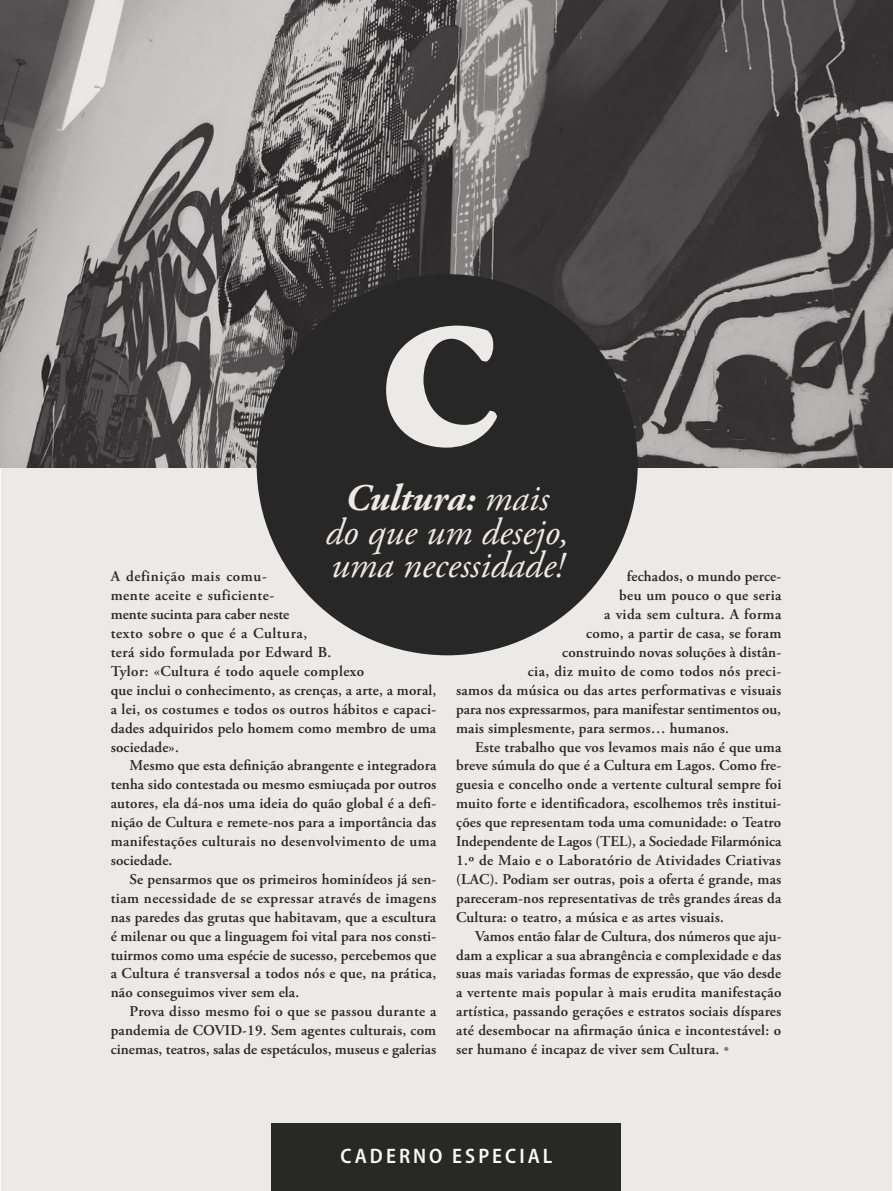
<style>
.page{position:relative;width:893px;height:1191px;background:#fff}
.page>*{position:absolute;margin:0;border:0;box-sizing:border-box;transform-origin:0 0}
.t1{font:700 285px "Adobe Garamond Pro";color:#ebeae6}
.t2{font:italic 37.5px/33.2px "Adobe Garamond Pro";color:#ebeae6;text-align:center}
.t3{font:600 semi-condensed 21px "Myriad Pro";letter-spacing:.145em;color:#f9f9f8}
.t4{font:600 15px/18.9px "Adobe Garamond Pro";letter-spacing:.01em;color:#282827;text-align:justify}
.t5{font:600 15px "Adobe Garamond Pro";letter-spacing:.03em;color:#282827}
.s1{font-weight:700}
.s2{font-weight:400;color:#7c8775}
</style>
<div class="page">
<div style="left:1px;top:0;width:891px;height:1191px;background:#ebeae6"></div>
<img style="left:1px;top:0;width:892px;height:468px">
<div style="left:272px;top:1123px;width:349px;height:68px;background:#282827"></div>
<div style="left:257px;top:274px;width:381px;height:381px;background:#282727;border-radius:50%"></div>
<h1 class="t1" style="left:377px;top:187px;width:120px">c</h1>
<h2 class="t2" style="left:325px;top:483px;width:245px"><span class="s1">Cultura:</span> mais do que um desejo, uma necessidade!</h2>
<p class="t4" style="left:111px;top:567px;width:327px;text-align:left">A definição mais comu-<br>mente aceite e suficiente-<br>mente sucinta para caber neste<br>texto sobre o que é a Cultura,<br>terá sido formulada por Edward B.<br>Tylor: «Cultura é todo aquele complexo<br>que inclui o conhecimento, as crenças, a arte, a moral, a lei, os costumes e todos os outros hábitos e capaci&shy;dades adquiridos pelo homem como membro de uma sociedade».</p>
<p class="t4" style="left:111px;top:756px;width:327px;text-indent:19px">Mesmo que esta definição abrangente e integradora tenha sido contestada ou mesmo esmiuçada por outros autores, ela dá-nos uma ideia do quão global é a defi&shy;nição de Cultura e remete-nos para a importância das manifestações culturais no desenvolvimento de uma sociedade.</p>
<p class="t4" style="left:111px;top:870px;width:327px;text-indent:19px">Se pensarmos que os primeiros hominídeos já sen&shy;tiam necessidade de se expressar através de imagens nas paredes das grutas que habitavam, que a escultura é milenar ou que a linguagem foi vital para nos consti&shy;tuirmos como uma espécie de sucesso, percebemos que a Cultura é transversal a todos nós e que, na prática, não conseguimos viver sem ela.</p>
<p class="t4" style="left:111px;top:1002px;width:327px;text-indent:19px">Prova disso mesmo foi o que se passou durante a pandemia de COVID-19. Sem agentes culturais, com cinemas, teatros, salas de espetáculos, museus e galerias</p>
<p class="t4" style="left:627px;top:567px;width:156px">fechados, o mundo perce-</p>
<p class="t4" style="left:619px;top:586px;width:164px">beu um pouco o que seria</p>
<p class="t5" style="left:604px;top:606px;width:179px">a vida sem cultura. A forma</p>
<p class="t4" style="left:586px;top:624px;width:196px">como, a partir de casa, se foram</p>
<p class="t4" style="left:562px;top:643px;width:220px">construindo novas soluções à distân-</p>
<p class="t5" style="left:528px;top:662px;width:255px">cia, diz muito de como todos nós preci-</p>
<p class="t4" style="left:456px;top:681px;width:327px">samos da música ou das artes performativas e visuais</p>
<p class="t4" style="left:456px;top:699px;width:326px">para nos expressarmos, para manifestar sentimentos ou,</p>
<p class="t4" style="left:456px;top:718px;width:274px">mais simplesmente, para sermos… humanos.</p>
<p class="t4" style="left:475px;top:737px;width:308px">Este trabalho que vos levamos mais não é que uma</p>
<p class="t4" style="left:456px;top:756px;width:327px">breve súmula do que é a Cultura em Lagos. Como fre-</p>
<p class="t4" style="left:456px;top:775px;width:327px">guesia e concelho onde a vertente cultural sempre foi</p>
<p class="t4" style="left:456px;top:794px;width:327px">muito forte e identificadora, escolhemos três institui-</p>
<p class="t4" style="left:456px;top:813px;width:327px">ções que representam toda uma comunidade: o Teatro</p>
<p class="t4" style="left:456px;top:832px;width:327px">Independente de Lagos (TEL), a Sociedade Filarmónica</p>
<p class="t4" style="left:456px;top:851px;width:326px">1.º de Maio e o Laboratório de Atividades Criativas</p>
<p class="t4" style="left:456px;top:870px;width:327px">(LAC). Podiam ser outras, pois a oferta é grande, mas</p>
<p class="t4" style="left:456px;top:888px;width:327px">pareceram-nos representativas de três grandes áreas da</p>
<p class="t4" style="left:456px;top:907px;width:269px">Cultura: o teatro, a música e as artes visuais.</p>
<p class="t4" style="left:475px;top:926px;width:308px">Vamos então falar de Cultura, dos números que aju-</p>
<p class="t4" style="left:456px;top:945px;width:327px">dam a explicar a sua abrangência e complexidade e das</p>
<p class="t4" style="left:456px;top:964px;width:327px">suas mais variadas formas de expressão, que vão desde</p>
<p class="t4" style="left:456px;top:983px;width:327px">a vertente mais popular à mais erudita manifestação</p>
<p class="t4" style="left:456px;top:1002px;width:327px">artística, passando gerações e estratos sociais díspares</p>
<p class="t4" style="left:456px;top:1021px;width:326px">até desembocar na afirmação única e incontestável: o</p>
<p class="t4" style="left:456px;top:1040px;width:275px">ser humano é incapaz de viver sem Cultura. <span class="s2">•</span></p>
<h3 class="t3" style="left:340px;top:1142px;width:214px">CADERNO ESPECIAL</h3>
</div>
